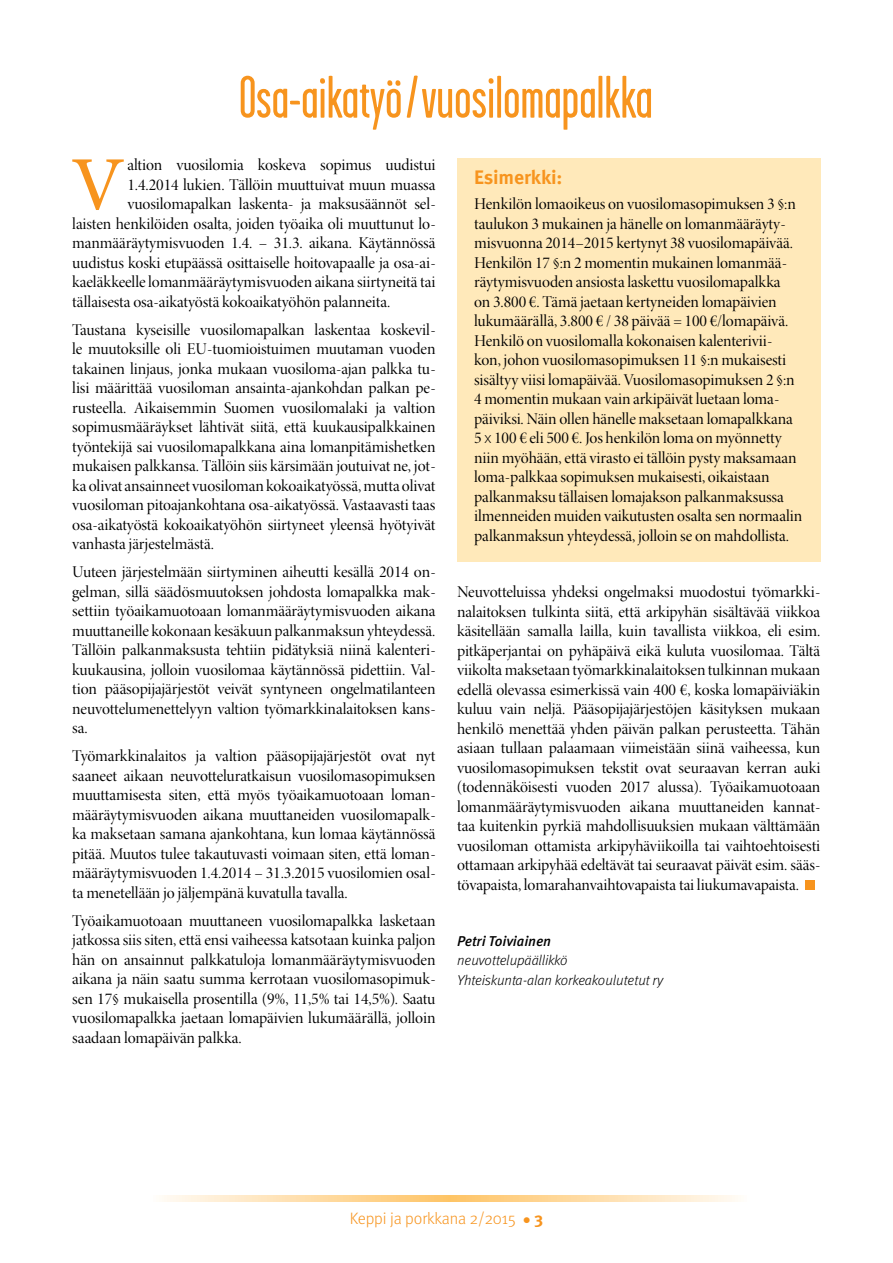
<style>
.page{position:relative;width:893px;height:1263px;background:#fff}
.page>*{position:absolute;margin:0;border:0;box-sizing:border-box;transform-origin:0 0}
.leipis_10_12_ANF3{font:500 76.5px "Minion Pro";color:#f7941e}
.ots_1{font:60px "Garage Gothic";letter-spacing:-.005em;color:#f7941e}
.väliots_1{font:700 19.5px "Meta OT";letter-spacing:-.005em;color:#f7941e}
.leipis_10_12_EI_SIS{font:16.5px/19.5px "Minion Pro Disp";letter-spacing:-.005em;color:#000;text-align:justify}
.leipis_11_13{font:16.5px/19.5px "Minion Pro Disp";letter-spacing:-.005em;color:#000}
.leipis_10_12_ANF3-2{font:16.5px "Minion Pro Disp";letter-spacing:-.005em;color:#000}
.leipis_10_12_EI_SIS-2{font:300 16.5px "Meta OT";letter-spacing:-.005em;color:#f7941e}
.kirjoittaja_TIED{font:italic 300 14.25px "Meta OT";letter-spacing:-.01em;color:#000}
.kirjoittaja_NIMI{font:italic 500 14.25px "Meta OT";letter-spacing:-.005em;color:#000}
.s1{font-family:"Myriad Pro";font-weight:300}
.s2{font-weight:700}
</style>
<div class="page">
<svg style="left:162px;top:1196px;width:576px;height:5px;background:#fedeab"></svg>
<div style="left:457px;top:158px;width:364px;height:403px;background:#ffe9ba"></div>
<div style="left:805px;top:880px;width:9px;height:9px;background:#f7941e"></div>
<p class="ots_1" style="left:239px;top:66px;width:416px">Osa-aikatyö/vuosilomapalkka</p>
<p class="leipis_10_12_ANF3" style="left:71px;top:139px;width:55px">V</p>
<p class="leipis_10_12_ANF3-2" style="left:127px;top:155px;width:310px">altion vuosilomia koskeva sopimus uudistui</p>
<p class="leipis_10_12_ANF3-2" style="left:127px;top:175px;width:310px">1.4.2014 lukien. Tällöin muuttuivat muun muassa</p>
<p class="leipis_10_12_ANF3-2" style="left:127px;top:194px;width:310px">vuosilomapalkan laskenta- ja maksusäännöt sel-</p>
<p class="leipis_10_12_ANF3-2" style="left:72px;top:214px;width:365px">laisten henkilöiden osalta, joiden työaika oli muuttunut lo-</p>
<p class="leipis_10_12_ANF3-2" style="left:72px;top:233px;width:365px">manmääräytymisvuoden 1.4. – 31.3. aikana. Käytännössä</p>
<p class="leipis_10_12_ANF3-2" style="left:72px;top:253px;width:365px">uudistus koski etupäässä osittaiselle hoitovapaalle ja osa-ai-</p>
<p class="leipis_10_12_ANF3-2" style="left:72px;top:272px;width:365px">kaeläkkeelle lomanmääräytymisvuoden aikana siirtyneitä tai</p>
<p class="leipis_10_12_ANF3-2" style="left:72px;top:292px;width:319px">tällaisesta osa-aikatyöstä kokoaikatyöhön palanneita.</p>
<p class="leipis_10_12_EI_SIS" style="left:72px;top:320px;width:365px">Taustana kyseisille vuosilomapalkan laskentaa koskevil&shy;le muutoksille oli EU-tuomioistuimen muutaman vuoden takainen linjaus, jonka mukaan vuosiloma-ajan palkka tu&shy;lisi määrittää vuosiloman ansainta-ajankohdan palkan pe&shy;rusteella. Aikaisemmin Suomen vuosilomalaki ja valtion sopimusmääräykset lähtivät siitä, että kuukausipalkkainen työntekijä sai vuosilomapalkkana aina lomanpitämishetken mukaisen palkkansa. Tällöin siis kärsimään joutuivat ne, jot&shy;ka olivat ansainneet vuosiloman kokoaikatyössä, mutta olivat vuosiloman pitoajankohtana osa-aikatyössä. Vastaavasti taas osa-aikatyöstä kokoaikatyöhön siirtyneet yleensä hyötyivät vanhasta järjestelmästä.</p>
<p class="leipis_10_12_EI_SIS" style="left:72px;top:563px;width:365px">Uuteen järjestelmään siirtyminen aiheutti kesällä 2014 on&shy;gelman, sillä säädösmuutoksen johdosta lomapalkka mak&shy;settiin työaikamuotoaan lomanmääräytymisvuoden aikana muuttaneille kokonaan kesäkuun palkanmaksun yhteydessä.<br>Tällöin palkanmaksusta tehtiin pidätyksiä niinä kalenteri&shy;kuukausina, jolloin vuosilomaa käytännössä pidettiin. Val&shy;tion pääsopijajärjestöt veivät syntyneen ongelmatilanteen neuvottelumenettelyyn valtion työmarkkinalaitoksen kans&shy;sa.</p>
<p class="leipis_10_12_EI_SIS" style="left:72px;top:747px;width:365px">Työmarkkinalaitos ja valtion pääsopijajärjestöt ovat nyt saaneet aikaan neuvotteluratkaisun vuosilomasopimuksen muuttamisesta siten, että myös työaikamuotoaan loman&shy;määräytymisvuoden aikana muuttaneiden vuosilomapalk&shy;ka maksetaan samana ajankohtana, kun lomaa käytännössä pitää. Muutos tulee takautuvasti voimaan siten, että loman&shy;määräytymisvuoden 1.4.2014 – 31.3.2015 vuosilomien osal&shy;ta menetellään jo jäljempänä kuvatulla tavalla.</p>
<p class="leipis_10_12_EI_SIS" style="left:72px;top:911px;width:365px">Työaikamuotoaan muuttaneen vuosilomapalkka lasketaan jatkossa siis siten, että ensi vaiheessa katsotaan kuinka paljon hän on ansainnut palkkatuloja lomanmääräytymisvuoden aikana ja näin saatu summa kerrotaan vuosilomasopimuk&shy;sen 17§ mukaisella prosentilla (9%, 11,5% tai 14,5%). Saatu vuosilomapalkka jaetaan lomapäivien lukumäärällä, jolloin saadaan lomapäivän palkka.</p>
<p class="väliots_1" style="left:474px;top:165px;width:90px">Esimerkki:</p>
<p class="leipis_11_13" style="left:474px;top:195px;width:330px">Henkilön lomaoikeus on vuosilomasopimuksen 3 §:n taulukon 3 mukainen ja hänelle on lomanmääräyty&shy;misvuonna 2014–2015 kertynyt 38 vuosilomapäivää.<br>Henkilön 17 §:n 2 momentin mukainen lomanmää&shy;räytymisvuoden ansiosta laskettu vuosilomapalkka<br>on 3.800 €. Tämä jaetaan kertyneiden lomapäivien lukumäärällä, 3.800 € / 38 päivää = 100 €/lomapäivä.<br>Henkilö on vuosilomalla kokonaisen kalenterivii&shy;kon, johon vuosilomasopimuksen 11 §:n mukaisesti sisältyy viisi lomapäivää. Vuosilomasopimuksen 2 §:n 4 momentin mukaan vain arkipäivät luetaan loma&shy;päiviksi. Näin ollen hänelle maksetaan lomapalkkana 5 <span class="s1">x</span> 100 € eli 500 €. Jos henkilön loma on myönnetty niin myöhään, että virasto ei tällöin pysty maksamaan loma-palkkaa sopimuksen mukaisesti, oikaistaan palkanmaksu tällaisen lomajakson palkanmaksussa ilmenneiden muiden vaikutusten osalta sen normaalin palkanmaksun yhteydessä, jolloin se on mahdollista.</p>
<p class="leipis_10_12_EI_SIS" style="left:457px;top:582px;width:365px">Neuvotteluissa yhdeksi ongelmaksi muodostui työmarkki&shy;nalaitoksen tulkinta siitä, että arkipyhän sisältävää viikkoa käsitellään samalla lailla, kuin tavallista viikkoa, eli esim. pitkäperjantai on pyhäpäivä eikä kuluta vuosilomaa. Tältä viikolta maksetaan työmarkkinalaitoksen tulkinnan mukaan edellä olevassa esimerkissä vain 400 €, koska lomapäiviäkin kuluu vain neljä. Pääsopijajärjestöjen käsityksen mukaan henkilö menettää yhden päivän palkan perusteetta. Tähän asiaan tullaan palaamaan viimeistään siinä vaiheessa, kun vuosilomasopimuksen tekstit ovat seuraavan kerran auki (todennäköisesti vuoden 2017 alussa). Työaikamuotoaan lomanmääräytymisvuoden aikana muuttaneiden kannat&shy;taa kuitenkin pyrkiä mahdollisuuksien mukaan välttämään vuosiloman ottamista arkipyhäviikoilla tai vaihtoehtoisesti ottamaan arkipyhää edeltävät tai seuraavat päivät esim. sääs&shy;tövapaista, lomarahanvaihtovapaista tai liukumavapaista.</p>
<p class="kirjoittaja_NIMI" style="left:457px;top:932px;width:96px">Petri Toiviainen</p>
<p class="kirjoittaja_TIED" style="left:457px;top:952px;width:112px">neuvottelupäällikkö</p>
<p class="kirjoittaja_TIED" style="left:457px;top:971px;width:207px">Yhteiskunta-alan korkeakoulutetut ry</p>
<p class="leipis_10_12_EI_SIS-2" style="left:350px;top:1209px;width:195px">Keppi ja porkkana 2/2015 <span class="s2">• 3</span></p>
</div>
